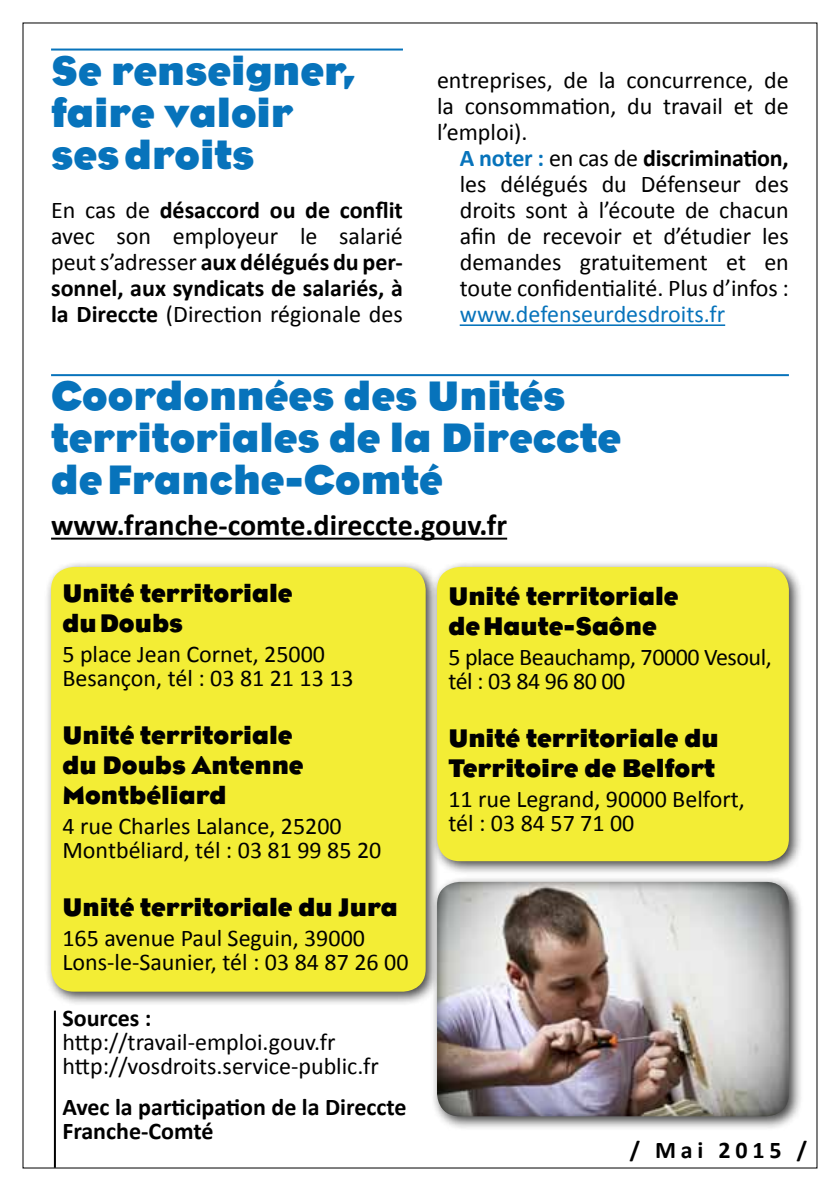
<style>
.page{position:relative;width:840px;height:1191px;background:#fff}
.page>*{position:absolute;margin:0;border:0;box-sizing:border-box;transform-origin:0 0}
.t1{font:700 42px/42px "Eagle";color:#0773bb}
.t2{font:700 30px "Calibri";color:#000}
.t3{font:700 26px/30px "Eagle";color:#000}
.t4{font:24px/26px "Calibri";color:#000}
.t5{font:700 24px/26px "Calibri";color:#000;text-align:justify}
.t6{font:24px/24px "Calibri";letter-spacing:-.02em;color:#000}
.t7{font:24px "Calibri";color:#0773bb}
.s1{font-weight:400}
.s2{font-weight:700;color:#0773bb}
.s3{font-weight:700}
</style>
<div class="page">
<div style="left:44px;top:560px;width:396px;height:446px;background:#000;opacity:.75"></div>
<div style="left:51px;top:567px;width:374px;height:424px;background:#f3ed35;border-radius:23px"></div>
<div style="left:430px;top:560px;width:373px;height:316px;background:#000;opacity:.75"></div>
<div style="left:437px;top:567px;width:351px;height:294px;background:#f3ed35;border-radius:23px"></div>
<hr style="left:51px;top:49px;width:352px;height:2px;background:#0773bb">
<hr style="left:459px;top:324px;width:265px;height:2px;background:#0773bb">
<hr style="left:51px;top:374px;width:737px;height:2px;background:#0773bb">
<hr style="left:51px;top:537px;width:456px;height:2px;background:#000">
<div style="left:430px;top:875px;width:373px;height:256px;background:#000;opacity:.75"></div>
<img style="left:437px;top:882px;width:351px;height:234px">
<hr style="left:54px;top:1010px;width:2px;height:157px;background:#000">
<h1 class="t1" style="left:51px;top:50px;width:306px">Se renseigner, faire valoir ses droits</h1>
<p class="t5" style="left:51px;top:197px;width:353px"><span class="s1">En cas de</span> désaccord ou de conflit <span class="s1">avec son employeur le salarié peut s’adresser</span> aux délégués du per&shy;sonnel, aux syndicats de salariés, à la Direccte <span class="s1">(Direction régionale des</span></p>
<p class="t4" style="left:437px;top:67px;width:353px;text-align:justify">entreprises, de la concurrence, de la consommation, du travail et de l’emploi).</p>
<p class="t4" style="left:459px;top:145px;width:330px;text-align:justify"><span class="s2">A noter :</span> en cas de <span class="s3">discrimination, </span>les délégués du Défenseur des droits sont à l’écoute de chacun afin de recevoir et d’étudier les demandes gratuitement et en toute confidentialité. Plus d’infos :</p>
<p class="t7" style="left:459px;top:299px;width:267px">www.defenseurdesdroits.fr</p>
<h1 class="t1" style="left:51px;top:375px;width:571px">Coordonnées des Unités territoriales de la Direccte de Franche-Comté</h1>
<p class="t2" style="left:51px;top:506px;width:457px">www.franche-comte.direccte.gouv.fr</p>
<p class="t3" style="left:62px;top:578px;width:231px">Unité territoriale du Doubs</p>
<p class="t4" style="left:62px;top:642px;width:293px;line-height:24px">5 place Jean Cornet, 25000<br>Besançon, tél : 03 81 21 13 13</p>
<p class="t3" style="left:62px;top:720px;width:242px">Unité territoriale du Doubs Antenne<br>Montbéliard</p>
<p class="t4" style="left:62px;top:814px;width:320px;line-height:24px">4 rue Charles Lalance, 25200<br>Montbéliard, tél : 03 81 99 85 20</p>
<p class="t3" style="left:62px;top:892px;width:337px">Unité territoriale du Jura</p>
<p class="t4" style="left:62px;top:926px;width:347px;line-height:24px">165 avenue Paul Seguin, 39000<br>Lons-le-Saunier, tél : 03 84 87 26 00</p>
<p class="t5" style="left:62px;top:1005px;width:91px">Sources :</p>
<p class="t4" style="left:62px;top:1030px;width:318px;line-height:24px">http://travail-emploi.gouv.fr http://vosdroits.service-public.fr</p>
<p class="t5" style="left:62px;top:1095px;width:345px;line-height:24px">Avec la participation de la Direccte<br>Franche-Comté</p>
<p class="t3" style="left:448px;top:581px;width:231px">Unité territoriale de Haute-Saône</p>
<p class="t6" style="left:448px;top:645px;width:325px">5 place Beauchamp, 70000 Vesoul, tél : 03 84 96 80 00</p>
<p class="t3" style="left:448px;top:723px;width:272px">Unité territoriale du<br>Territoire de Belfort</p>
<p class="t4" style="left:448px;top:787px;width:298px;line-height:24px">11 rue Legrand, 90000 Belfort, tél : 03 84 57 71 00</p>
<p class="t5" style="left:629px;top:1137px;width:179px">/ Mai 2015 /</p>
</div>
